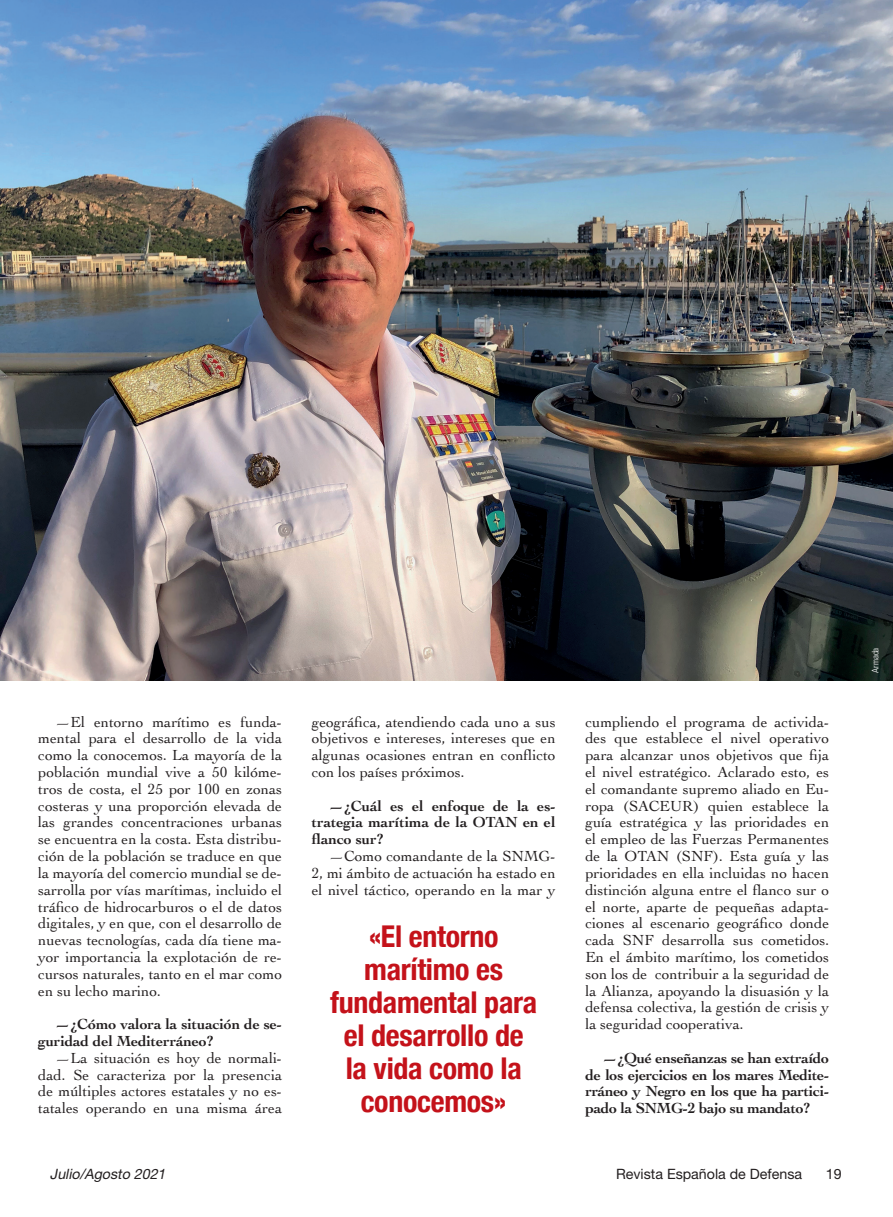
<style>
.page{position:relative;width:893px;height:1217px;background:#fff}
.page>*{position:absolute;margin:0;border:0;box-sizing:border-box;transform-origin:0 0}
.Coro-Sumario{font:700 condensed 30px/33px "Helvetica Neue";letter-spacing:-.01em;color:#c4121a;text-align:center}
.Texto_general{font:15.3px/16.8px "Cochin";color:#231f20;text-align:justify}
.Texto_general-2{font:700 15.3px/16.8px "Cochin";letter-spacing:-.005em;color:#231f20;text-align:justify}
.t1{font:14.25px "Helvetica Neue";color:#231f20}
.t2{font:italic 14.25px "Helvetica Neue";color:#231f20}
.Crédito_foto{font:300 condensed 9px "Univers";letter-spacing:-.005em;color:#fff}
</style>
<div class="page">
<img style="left:0;top:0;width:893px;height:680px">
<p class="Texto_general" style="left:38px;top:712px;width:245px;text-indent:17px">—El entorno marítimo es funda&shy;mental para el desarrollo de la vida como la conocemos. La mayoría de la población mundial vive a 50 kilóme&shy;tros de costa, el 25 por 100 en zonas costeras y una proporción elevada de las grandes concentraciones urbanas se encuentra en la costa. Esta distribu&shy;ción de la población se traduce en que la mayoría del comercio mundial se de&shy;sarrolla por vías marítimas, incluido el tráfico de hidrocarburos o el de datos digitales, y en que, con el desarrollo de nuevas tecnologías, cada día tiene ma&shy;yor importancia la explotación de re&shy;cursos naturales, tanto en el mar como en su lecho marino.</p>
<p class="Texto_general-2" style="left:38px;top:1014px;width:245px;text-indent:17px">—¿Cómo valora la situación de se&shy;guridad del Mediterráneo?</p>
<p class="Texto_general" style="left:38px;top:1048px;width:245px;text-indent:17px">—La situación es hoy de normali&shy;dad. Se caracteriza por la presencia de múltiples actores estatales y no es&shy;tatales operando en una misma área</p>
<p class="Texto_general" style="left:312px;top:712px;width:245px">geográfica, atendiendo cada uno a sus objetivos e intereses, intereses que en algunas ocasiones entran en conflicto con los países próximos.</p>
<p class="Texto_general-2" style="left:312px;top:796px;width:245px;text-indent:17px">—¿Cuál es el enfoque de la es&shy;trategia marítima de la OTAN en el flanco sur?</p>
<p class="Texto_general" style="left:312px;top:846px;width:245px;text-indent:17px">—Como comandante de la SNMG-2, mi ámbito de actuación ha estado en el nivel táctico, operando en la mar y</p>
<p class="Coro-Sumario" style="left:330px;top:917px;width:208px">«El entorno marítimo es fundamental para el desarrollo de la vida como la conocemos»</p>
<p class="Texto_general" style="left:585px;top:712px;width:245px">cumpliendo el programa de activida&shy;des que establece el nivel operativo para alcanzar unos objetivos que fija el nivel estratégico. Aclarado esto, es el comandante supremo aliado en Eu&shy;ropa (SACEUR) quien establece la guía estratégica y las prioridades en el empleo de las Fuerzas Permanentes de la OTAN (SNF). Esta guía y las prioridades en ella incluidas no hacen distinción alguna entre el flanco sur o el norte, aparte de pequeñas adapta&shy;ciones al escenario geográfico donde cada SNF desarrolla sus cometidos.<br>En el ámbito marítimo, los cometidos son los de contribuir a la seguridad de la Alianza, apoyando la disuasión y la defensa colectiva, la gestión de crisis y la seguridad cooperativa.</p>
<p class="Texto_general-2" style="left:585px;top:1048px;width:245px;text-indent:17px">—¿Qué enseñanzas se han extraído de los ejercicios en los mares Medite&shy;rráneo y Negro en los que ha partici&shy;pado la SNMG-2 bajo su mandato?</p>
<p class="t2" style="left:50px;top:1164px;width:120px">Julio/Agosto 2021</p>
<p class="t1" style="left:616px;top:1164px;width:188px">Revista Española de Defensa</p>
<p class="t1" style="left:826px;top:1164px;width:17px">19</p>
<p class="Crédito_foto" style="left:870px;top:672px;width:27px;rotate:-90deg">Armada</p>
</div>
